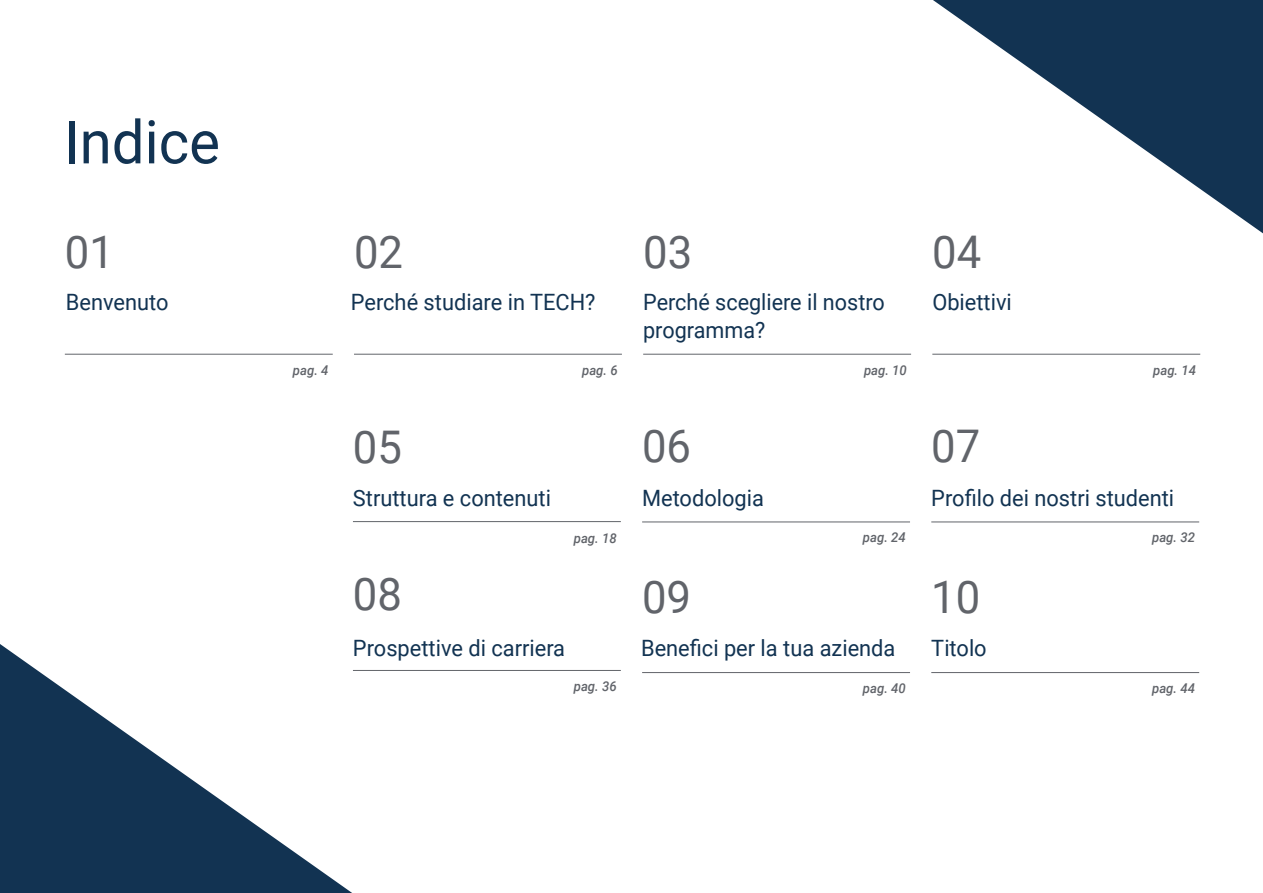
<style>
.page{position:relative;width:1263px;height:893px;background:#fff}
.page>*{position:absolute;margin:0;border:0;box-sizing:border-box;transform-origin:0 0}
.t1{font:60px "Roboto";color:#123352}
.t2{font:45px "Roboto";color:#61646a}
.t3{font:22.5px "Roboto";color:#123352}
.t4{font:22.5px/28.5px "Roboto";color:#123352;scale:.96 1}
.t5{font:italic 500 13.5px "Roboto";color:#61646a}
</style>
<div class="page">
<svg style="left:0;top:644px;width:352px;height:249px"></svg>
<svg style="left:933px;top:0;width:330px;height:233px"></svg>
<hr style="left:65px;top:354px;width:268px;height:1px;background:#61646a">
<hr style="left:642px;top:522px;width:268px;height:1px;background:#61646a">
<hr style="left:642px;top:672px;width:268px;height:1px;background:#61646a">
<hr style="left:354px;top:354px;width:268px;height:1px;background:#61646a">
<hr style="left:353px;top:521px;width:268px;height:1px;background:#61646a">
<hr style="left:931px;top:522px;width:268px;height:1px;background:#61646a">
<hr style="left:931px;top:672px;width:268px;height:1px;background:#61646a">
<hr style="left:643px;top:354px;width:268px;height:1px;background:#61646a">
<hr style="left:353px;top:670px;width:268px;height:1px;background:#61646a">
<hr style="left:932px;top:354px;width:268px;height:1px;background:#61646a">
<h1 class="t1" style="left:64px;top:100px;width:158px">Indice</h1>
<h2 class="t2" style="left:65px;top:220px;width:51px">01</h2>
<h2 class="t2" style="left:354px;top:220px;width:51px">02</h2>
<h2 class="t2" style="left:643px;top:220px;width:51px">03</h2>
<h2 class="t2" style="left:932px;top:220px;width:51px">04</h2>
<p class="t3" style="left:66px;top:286px;width:104px">Benvenuto</p>
<p class="t3" style="left:932px;top:286px;width:81px">Obiettivi</p>
<p class="t3" style="left:351px;top:286px;width:246px">Perché studiare in TECH?</p>
<p class="t4" style="left:643px;top:287px;width:253px">Perché scegliere il nostro programma?</p>
<p class="t5" style="left:293px;top:361px;width:37px">pag. 4</p>
<h2 class="t2" style="left:353px;top:415px;width:51px">05</h2>
<p class="t5" style="left:582px;top:361px;width:37px">pag. 6</p>
<h2 class="t2" style="left:642px;top:414px;width:51px">06</h2>
<p class="t5" style="left:864px;top:361px;width:44px">pag. 10</p>
<h2 class="t2" style="left:931px;top:414px;width:51px">07</h2>
<p class="t5" style="left:1153px;top:361px;width:44px">pag. 14</p>
<p class="t3" style="left:353px;top:482px;width:200px">Struttura e contenuti</p>
<p class="t3" style="left:642px;top:482px;width:123px">Metodologia</p>
<p class="t3" style="left:931px;top:482px;width:244px">Profilo dei nostri studenti</p>
<p class="t5" style="left:863px;top:528px;width:44px">pag. 24</p>
<p class="t5" style="left:574px;top:528px;width:44px">pag. 18</p>
<p class="t5" style="left:1152px;top:528px;width:44px">pag. 32</p>
<h2 class="t2" style="left:353px;top:563px;width:51px">08</h2>
<p class="t3" style="left:353px;top:632px;width:214px">Prospettive di carriera</p>
<p class="t5" style="left:574px;top:676px;width:44px">pag. 36</p>
<h2 class="t2" style="left:642px;top:565px;width:51px">09</h2>
<h2 class="t2" style="left:931px;top:565px;width:51px">10</h2>
<p class="t3" style="left:641px;top:632px;width:256px">Benefici per la tua azienda</p>
<p class="t3" style="left:931px;top:632px;width:57px">Titolo</p>
<p class="t5" style="left:863px;top:679px;width:44px">pag. 40</p>
<p class="t5" style="left:1152px;top:679px;width:44px">pag. 44</p>
</div>
